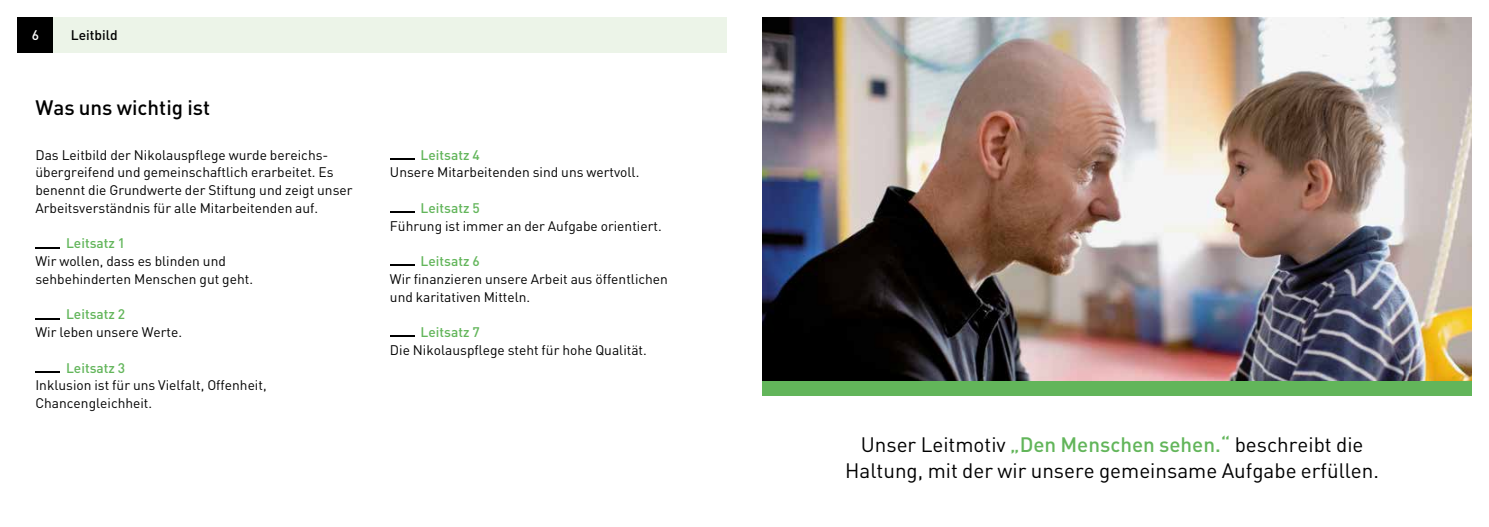
<style>
.page{position:relative;width:1489px;height:527px;background:#fff}
.page>*{position:absolute;margin:0;border:0;box-sizing:border-box;transform-origin:0 0}
.t1{font:20.62px/26.6px "DIN";color:#000;text-align:center}
.t2{font:500 20.62px "DIN";color:#000}
.t3{font:13.75px/17.8px "DIN";color:#000}
.t4{font:500 13.75px "DIN";color:#62b55a}
.t5{font:500 13.75px "DIN";color:#000}
.t6{font:500 13.75px "DIN";color:#fff}
.s1{font-weight:500;color:#62b55a}
</style>
<div class="page">
<div style="left:53px;top:18px;width:673px;height:35px;background:#ecf4e8"></div>
<div style="left:18px;top:18px;width:35px;height:35px;background:#000"></div>
<img style="left:762px;top:18px;width:708px;height:363px">
<hr style="left:35px;top:246px;width:25px;height:2px;background:#000">
<hr style="left:35px;top:317px;width:25px;height:2px;background:#000">
<hr style="left:35px;top:370px;width:25px;height:2px;background:#000">
<svg style="left:390px;top:158px;width:25px;height:1px"></svg>
<hr style="left:390px;top:211px;width:25px;height:2px;background:#000">
<hr style="left:390px;top:264px;width:25px;height:2px;background:#000">
<hr style="left:390px;top:335px;width:25px;height:2px;background:#000">
<div style="left:762px;top:381px;width:708px;height:14px;background:#62b55a"></div>
<p class="t6" style="left:32px;top:27px;width:9px">6</p>
<p class="t5" style="left:71px;top:27px;width:48px">Leitbild</p>
<h1 class="t2" style="left:35px;top:94px;width:176px">Was uns wichtig ist</h1>
<p class="t3" style="left:35px;top:145px;width:318px">Das Leitbild der Nikolauspflege wurde bereichs&shy;übergreifend und gemeinschaftlich erarbeitet. Es benennt die Grundwerte der Stiftung und zeigt unser Arbeitsverständnis für alle Mitarbeitenden auf.</p>
<p class="t4" style="left:66px;top:234px;width:61px">Leitsatz 1</p>
<p class="t3" style="left:35px;top:252px;width:219px">Wir wollen, dass es blinden und sehbehinderten Menschen gut geht.</p>
<p class="t4" style="left:66px;top:305px;width:61px">Leitsatz 2</p>
<p class="t3" style="left:35px;top:323px;width:148px">Wir leben unsere Werte.</p>
<p class="t4" style="left:66px;top:358px;width:61px">Leitsatz 3</p>
<p class="t3" style="left:35px;top:376px;width:233px">Inklusion ist für uns Vielfalt, Offenheit,<br>Chancengleichheit.</p>
<p class="t4" style="left:420px;top:146px;width:61px">Leitsatz 4</p>
<p class="t3" style="left:390px;top:163px;width:251px">Unsere Mitarbeitenden sind uns wertvoll.</p>
<p class="t4" style="left:420px;top:199px;width:61px">Leitsatz 5</p>
<p class="t3" style="left:390px;top:216px;width:273px">Führung ist immer an der Aufgabe orientiert.</p>
<p class="t4" style="left:420px;top:252px;width:61px">Leitsatz 6</p>
<p class="t3" style="left:390px;top:269px;width:279px">Wir finanzieren unsere Arbeit aus öffentlichen und karitativen Mitteln.</p>
<p class="t4" style="left:420px;top:323px;width:61px">Leitsatz 7</p>
<p class="t3" style="left:390px;top:340px;width:258px">Die Nikolauspflege steht für hohe Qualität.</p>
<h1 class="t1" style="left:845px;top:430px;width:535px">Unser Leitmotiv <span class="s1">„Den Menschen sehen.“</span> beschreibt die<br>Haltung, mit der wir unsere gemeinsame Aufgabe erfüllen.</h1>
</div>
